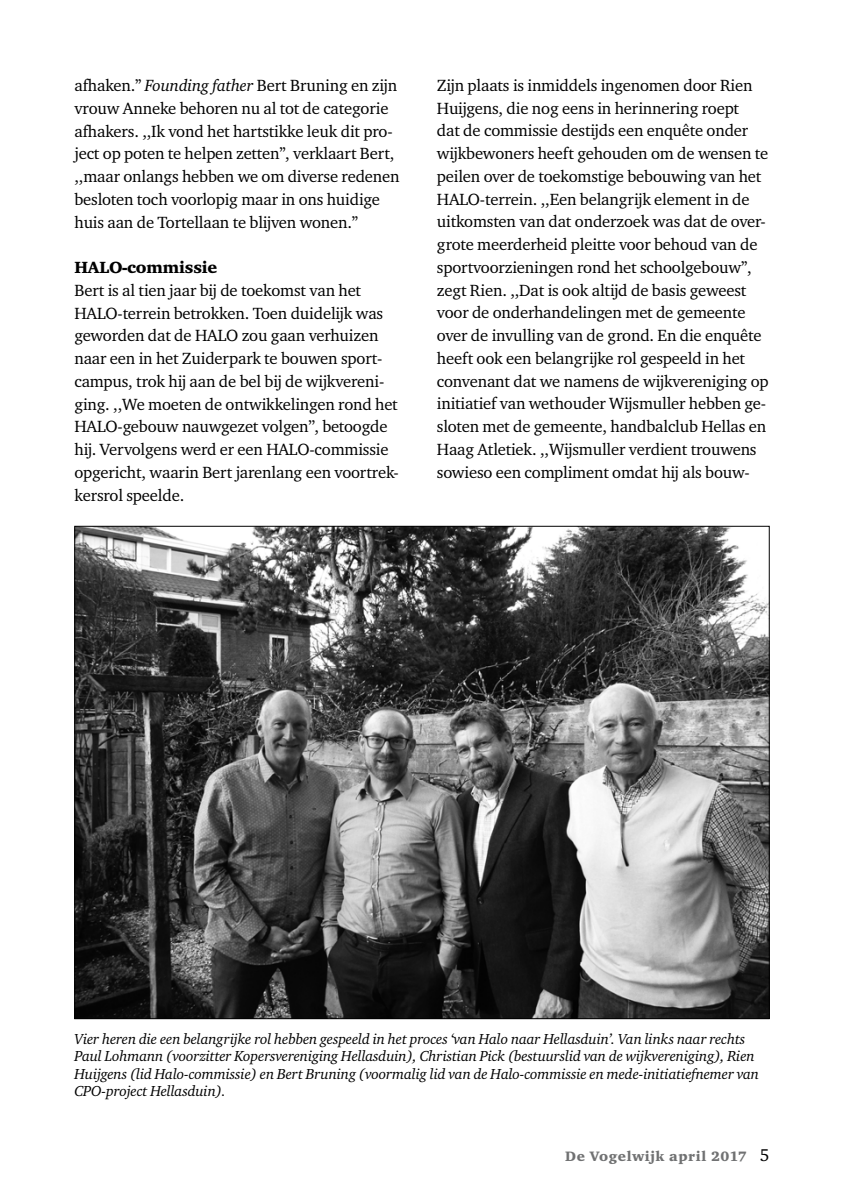
<style>
.page{position:relative;width:844px;height:1191px;background:#fff}
.page>*{position:absolute;margin:0;border:0;box-sizing:border-box;transform-origin:0 0}
.t1{font:16.62px/22.8px "Charter ITC";letter-spacing:-.01em;color:#000}
.t2{font:16.62px "Charter ITC Blac";letter-spacing:-.01em;color:#000}
.t3{font:italic 14.88px/17.5px "Charter ITC";letter-spacing:-.01em;color:#000}
.t4{font:14px "Charter ITC Blac";letter-spacing:.04em;color:#707172}
.s1{font-style:italic}
.s2{font-family:"Charter ITC";font-size:17.5px;color:#000}
</style>
<div class="page">
<img style="left:76px;top:528px;width:691px;height:489px">
<p class="t1" style="left:74px;top:74px;width:326px">afhaken.’’ <span class="s1">Founding father</span> Bert Bruning en zijn vrouw Anneke behoren nu al tot de categorie afhakers. ,,Ik vond het hartstikke leuk dit pro&shy;ject op poten te helpen zetten’’, verklaart Bert, ,,maar onlangs hebben we om diverse redenen besloten toch voorlopig maar in ons huidige huis aan de Tortellaan te blijven wonen.’’</p>
<p class="t2" style="left:74px;top:257px;width:144px">HALO-commissie</p>
<p class="t1" style="left:74px;top:278px;width:326px">Bert is al tien jaar bij de toekomst van het HALO-terrein betrokken. Toen duidelijk was geworden dat de HALO zou gaan verhuizen naar een in het Zuiderpark te bouwen sport&shy;campus, trok hij aan de bel bij de wijkvereni&shy;ging. ,,We moeten de ontwikkelingen rond het HALO-gebouw nauwgezet volgen’’, betoogde hij. Vervolgens werd er een HALO-commissie opgericht, waarin Bert jarenlang een voortrek&shy;kersrol speelde.</p>
<p class="t1" style="left:437px;top:73px;width:333px">Zijn plaats is inmiddels ingenomen door Rien Huijgens, die nog eens in herinnering roept<br>dat de commissie destijds een enquête onder wijkbewoners heeft gehouden om de wensen te peilen over de toekomstige bebouwing van het HALO-terrein. ,,Een belangrijk element in de uitkomsten van dat onderzoek was dat de over&shy;grote meerderheid pleitte voor behoud van de sportvoorzieningen rond het schoolgebouw’’, zegt Rien. ,,Dat is ook altijd de basis geweest voor de onderhandelingen met de gemeente over de invulling van de grond. En die enquête heeft ook een belangrijke rol gespeeld in het convenant dat we namens de wijkvereniging op initiatief van wethouder Wijsmuller hebben ge&shy;sloten met de gemeente, handbalclub Hellas en Haag Atletiek. ,,Wijsmuller verdient trouwens sowieso een compliment omdat hij als bouw-</p>
<p class="t3" style="left:74px;top:1029px;width:686px">Vier heren die een belangrijke rol hebben gespeeld in het proces ‘van Halo naar Hellasduin’. Van links naar rechts Paul Lohmann (voorzitter Kopersvereniging Hellasduin), Christian Pick (bestuurslid van de wijkvereniging), Rien Huijgens (lid Halo-commissie) en Bert Bruning (voormalig lid van de Halo-commissie en mede-initiatiefnemer van CPO-project Hellasduin).</p>
<p class="t4" style="left:565px;top:1147px;width:206px">De Vogelwijk april 2017 <span class="s2">5</span></p>
</div>
